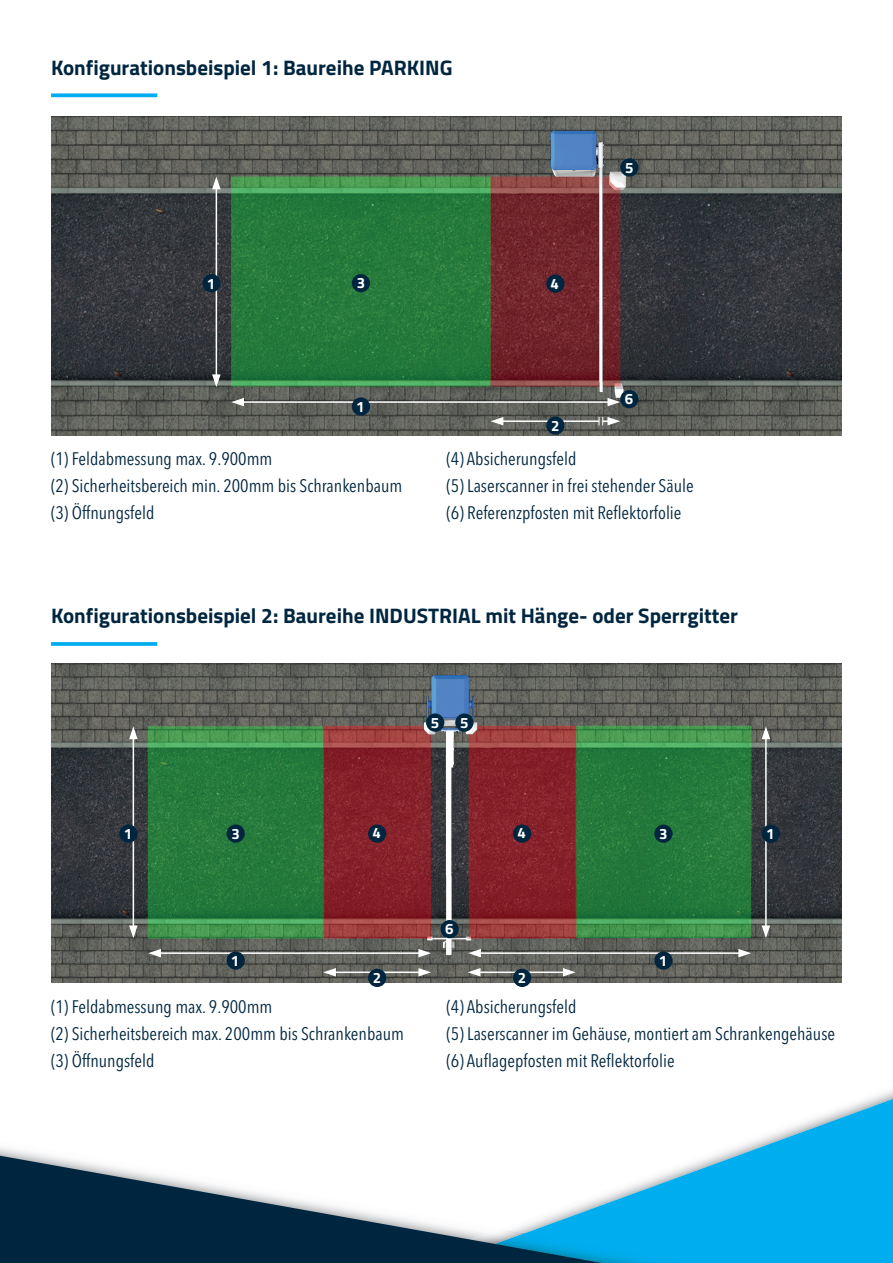
<style>
.page{position:relative;width:893px;height:1263px;background:#fff}
.page>*{position:absolute;margin:0;border:0;box-sizing:border-box;transform-origin:0 0}
.t1{font:700 21px "Titillium Web";color:#00263f}
.t2{font:condensed 18px/27px "Avenir Next LT Pro";color:#00263f}
.t3{font:700 15px "Titillium Web";color:#fff}
</style>
<div class="page">
<svg style="left:602px;top:1099px;width:291px;height:164px;fill:#00aeef"></svg>
<img style="left:602px;top:1233px;width:80px;height:30px">
<svg style="left:0;top:1156px;width:602px;height:107px"></svg>
<svg style="left:51px;top:93px;width:106px;height:4px"></svg>
<img style="left:51px;top:117px;width:791px;height:318px">
<hr style="left:216px;top:187px;width:1px;height:190px;background:#fff">
<svg style="left:212px;top:374px;width:9px;height:13px"></svg>
<svg style="left:212px;top:177px;width:9px;height:12px"></svg>
<hr style="left:242px;top:401px;width:368px;height:2px;background:#fff">
<svg style="left:607px;top:398px;width:13px;height:8px"></svg>
<svg style="left:231px;top:398px;width:13px;height:8px"></svg>
<hr style="left:497px;top:420px;width:102px;height:2px;background:#fff">
<svg style="left:491px;top:417px;width:12px;height:8px"></svg>
<svg style="left:599px;top:417px;width:21px;height:8px"></svg>
<div style="left:202px;top:274px;width:19px;height:18px;background:#00263f;border-radius:50%"></div>
<div style="left:546px;top:416px;width:19px;height:19px;background:#00263f;border-radius:50%"></div>
<div style="left:352px;top:274px;width:18px;height:18px;background:#00263f;border-radius:50%"></div>
<div style="left:546px;top:274px;width:19px;height:19px;background:#00263f;border-radius:50%"></div>
<div style="left:620px;top:158px;width:18px;height:19px;background:#00263f;border-radius:50%"></div>
<div style="left:620px;top:390px;width:18px;height:18px;background:#00263f;border-radius:50%"></div>
<div style="left:352px;top:397px;width:18px;height:19px;background:#00263f;border-radius:50%"></div>
<svg style="left:51px;top:642px;width:106px;height:4px"></svg>
<img style="left:51px;top:664px;width:791px;height:319px">
<hr style="left:133px;top:737px;width:1px;height:189px;background:#fff">
<svg style="left:129px;top:925px;width:9px;height:13px"></svg>
<svg style="left:129px;top:726px;width:9px;height:13px"></svg>
<hr style="left:159px;top:952px;width:262px;height:2px;background:#fff">
<svg style="left:418px;top:949px;width:13px;height:8px"></svg>
<svg style="left:148px;top:949px;width:13px;height:8px"></svg>
<hr style="left:765px;top:737px;width:2px;height:189px;background:#fff">
<svg style="left:762px;top:925px;width:8px;height:13px"></svg>
<svg style="left:762px;top:726px;width:8px;height:13px"></svg>
<hr style="left:479px;top:952px;width:261px;height:2px;background:#fff">
<svg style="left:738px;top:949px;width:13px;height:8px"></svg>
<svg style="left:468px;top:949px;width:13px;height:8px"></svg>
<hr style="left:332px;top:971px;width:89px;height:2px;background:#fff">
<svg style="left:418px;top:968px;width:13px;height:8px"></svg>
<svg style="left:323px;top:968px;width:13px;height:8px"></svg>
<hr style="left:476px;top:971px;width:89px;height:2px;background:#fff">
<svg style="left:563px;top:968px;width:13px;height:8px"></svg>
<svg style="left:468px;top:968px;width:12px;height:8px"></svg>
<div style="left:119px;top:824px;width:19px;height:19px;background:#00263f;border-radius:50%"></div>
<div style="left:368px;top:969px;width:18px;height:18px;background:#00263f;border-radius:50%"></div>
<div style="left:227px;top:824px;width:18px;height:19px;background:#00263f;border-radius:50%"></div>
<div style="left:368px;top:824px;width:18px;height:19px;background:#00263f;border-radius:50%"></div>
<div style="left:426px;top:713px;width:18px;height:19px;background:#00263f;border-radius:50%"></div>
<div style="left:440px;top:920px;width:19px;height:18px;background:#00263f;border-radius:50%"></div>
<div style="left:762px;top:824px;width:18px;height:19px;background:#00263f;border-radius:50%"></div>
<div style="left:654px;top:951px;width:19px;height:19px;background:#00263f;border-radius:50%"></div>
<div style="left:227px;top:951px;width:18px;height:19px;background:#00263f;border-radius:50%"></div>
<div style="left:654px;top:824px;width:19px;height:19px;background:#00263f;border-radius:50%"></div>
<div style="left:513px;top:824px;width:18px;height:19px;background:#00263f;border-radius:50%"></div>
<div style="left:455px;top:713px;width:18px;height:19px;background:#00263f;border-radius:50%"></div>
<div style="left:513px;top:969px;width:18px;height:18px;background:#00263f;border-radius:50%"></div>
<p class="t1" style="left:51px;top:51px;width:403px">Konfigurationsbeispiel 1: Baureihe PARKING</p>
<p class="t3" style="left:207px;top:272px;width:10px">1</p>
<p class="t3" style="left:357px;top:272px;width:10px">3</p>
<p class="t3" style="left:551px;top:272px;width:10px">4</p>
<p class="t3" style="left:356px;top:395px;width:10px">1</p>
<p class="t3" style="left:551px;top:414px;width:10px">2</p>
<p class="t3" style="left:625px;top:156px;width:10px">5</p>
<p class="t3" style="left:625px;top:388px;width:10px">6</p>
<p class="t2" style="left:51px;top:446px;width:353px">(1) Feldabmessung max. 9.900mm<br>(2) Sicherheitsbereich min. 200mm bis Schrankenbaum (3) Öffnungsfeld</p>
<p class="t2" style="left:446px;top:446px;width:249px">(4) Absicherungsfeld<br>(5) Laserscanner in frei stehender Säule (6) Referenzpfosten mit Reflektorfolie</p>
<p class="t1" style="left:51px;top:600px;width:688px">Konfigurationsbeispiel 2: Baureihe INDUSTRIAL mit Hänge- oder Sperrgitter</p>
<p class="t3" style="left:124px;top:822px;width:10px">1</p>
<p class="t3" style="left:231px;top:822px;width:10px">3</p>
<p class="t3" style="left:372px;top:822px;width:10px">4</p>
<p class="t3" style="left:431px;top:711px;width:10px">5</p>
<p class="t3" style="left:460px;top:711px;width:10px">5</p>
<p class="t3" style="left:445px;top:918px;width:10px">6</p>
<p class="t3" style="left:517px;top:822px;width:10px">4</p>
<p class="t3" style="left:659px;top:822px;width:10px">3</p>
<p class="t3" style="left:231px;top:949px;width:10px">1</p>
<p class="t3" style="left:659px;top:949px;width:10px">1</p>
<p class="t3" style="left:373px;top:966px;width:10px">2</p>
<p class="t3" style="left:518px;top:966px;width:10px">2</p>
<p class="t3" style="left:766px;top:822px;width:10px">1</p>
<p class="t2" style="left:51px;top:993px;width:354px">(1) Feldabmessung max. 9.900mm<br>(2) Sicherheitsbereich max. 200mm bis Schrankenbaum (3) Öffnungsfeld</p>
<p class="t2" style="left:446px;top:993px;width:390px">(4) Absicherungsfeld<br>(5) Laserscanner im Gehäuse, montiert am Schrankengehäuse (6) Auflagepfosten mit Reflektorfolie</p>
</div>
